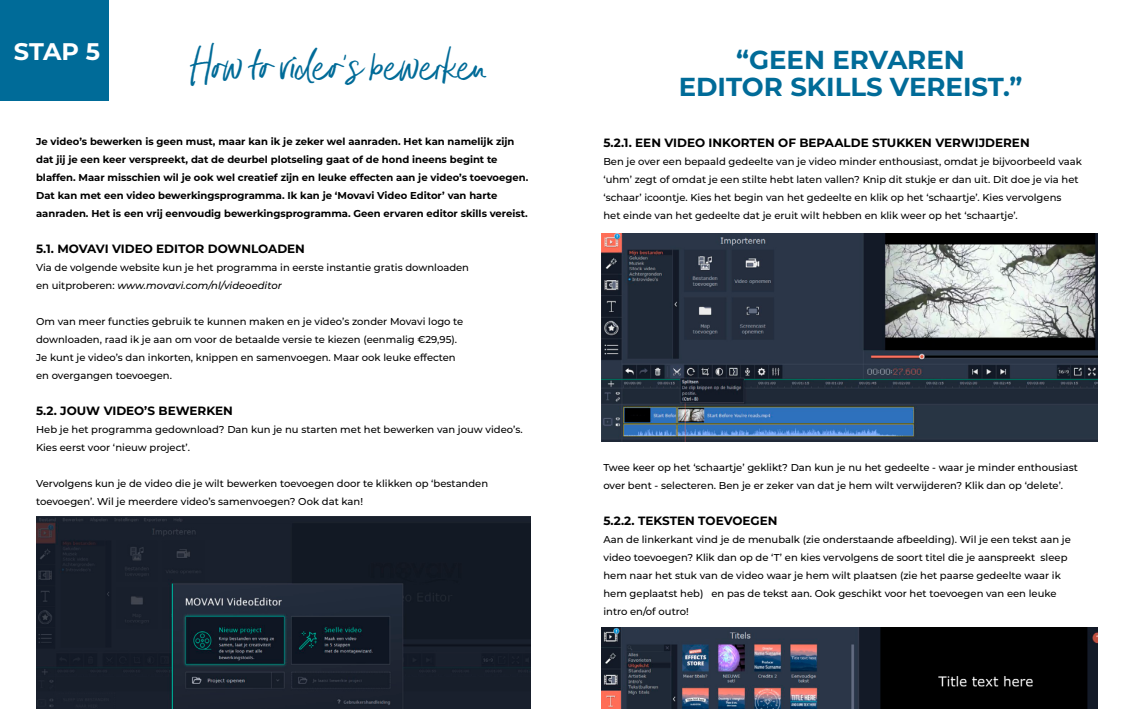
<style>
.page{position:relative;width:1134px;height:709px;background:#fff}
.page>*{position:absolute;margin:0;border:0;box-sizing:border-box;transform-origin:0 0}
.t1{font:49px "Indigo Blue";color:#006b98}
.t2{font:700 26px/27px "Montserrat";color:#006b98;text-align:center}
.t3{font:700 24px "Montserrat";color:#fff}
.t4{font:700 12px "Montserrat";color:#000}
.t5{font:500 10px/18px "Montserrat";color:#000}
.t6{font:700 10px/18px "Montserrat";color:#000}
.s1{font-style:italic}
</style>
<div class="page">
<div style="left:0;top:0;width:108px;height:101px;background:#006b98"></div>
<img style="left:602px;top:233px;width:496px;height:208px">
<img style="left:36px;top:516px;width:494px;height:193px">
<img style="left:602px;top:627px;width:496px;height:82px">
<h3 class="t3" style="left:14px;top:34px;width:88px">STAP 5</h3>
<h1 class="t1" style="left:190px;top:36px;width:296px">How to video’s bewerken</h1>
<h2 class="t2" style="left:679px;top:45px;width:345px">“GEEN ERVAREN<br>EDITOR SKILLS VEREIST.”</h2>
<p class="t6" style="left:36px;top:132px;width:494px">Je video’s bewerken is geen must, maar kan ik je zeker wel aanraden. Het kan namelijk zijn dat jij je een keer verspreekt, dat de deurbel plotseling gaat of de hond ineens begint te blaffen. Maar misschien wil je ook wel creatief zijn en leuke effecten aan je video’s toevoegen.<br>Dat kan met een video bewerkingsprogramma. Ik kan je ‘Movavi Video Editor’ van harte aanraden. Het is een vrij eenvoudig bewerkingsprogramma. Geen ervaren editor skills vereist.</p>
<p class="t4" style="left:36px;top:240px;width:270px">5.1. MOVAVI VIDEO EDITOR DOWNLOADEN</p>
<p class="t5" style="left:36px;top:258px;width:434px">Via de volgende website kun je het programma in eerste instantie gratis downloaden en uitproberen: <span class="s1">www.movavi.com/nl/videoeditor</span></p>
<p class="t5" style="left:36px;top:312px;width:429px">Om van meer functies gebruik te kunnen maken en je video’s zonder Movavi logo te downloaden, raad ik je aan om voor de betaalde versie te kiezen (eenmalig €29,95).<br>Je kunt je video’s dan inkorten, knippen en samenvoegen. Maar ook leuke effecten en overgangen toevoegen.</p>
<p class="t4" style="left:36px;top:402px;width:198px">5.2. JOUW VIDEO’S BEWERKEN</p>
<p class="t5" style="left:36px;top:420px;width:488px">Heb je het programma gedownload? Dan kun je nu starten met het bewerken van jouw video’s.<br>Kies eerst voor ‘nieuw project’.</p>
<p class="t5" style="left:36px;top:474px;width:454px">Vervolgens kun je de video die je wilt bewerken toevoegen door te klikken op ‘bestanden toevoegen’. Wil je meerdere video’s samenvoegen? Ook dat kan!</p>
<p class="t4" style="left:603px;top:134px;width:428px">5.2.1. EEN VIDEO INKORTEN OF BEPAALDE STUKKEN VERWIJDEREN</p>
<p class="t5" style="left:603px;top:152px;width:480px">Ben je over een bepaald gedeelte van je video minder enthousiast, omdat je bijvoorbeeld vaak ‘uhm’ zegt of omdat je een stilte hebt laten vallen? Knip dit stukje er dan uit. Dit doe je via het ‘schaar’ icoontje. Kies het begin van het gedeelte en klik op het ‘schaartje’. Kies vervolgens<br>het einde van het gedeelte dat je eruit wilt hebben en klik weer op het ‘schaartje’.</p>
<p class="t5" style="left:603px;top:458px;width:476px">Twee keer op het ‘schaartje’ geklikt? Dan kun je nu het gedeelte - waar je minder enthousiast over bent - selecteren. Ben je er zeker van dat je hem wilt verwijderen? Klik dan op ‘delete’.</p>
<p class="t4" style="left:603px;top:512px;width:176px">5.2.2. TEKSTEN TOEVOEGEN</p>
<p class="t5" style="left:603px;top:530px;width:469px">Aan de linkerkant vind je de menubalk (zie onderstaande afbeelding). Wil je een tekst aan je video toevoegen? Klik dan op de ‘T’ en kies vervolgens de soort titel die je aanspreekt sleep hem naar het stuk van de video waar je hem wilt plaatsen (zie het paarse gedeelte waar ik hem geplaatst heb) en pas de tekst aan. Ook geschikt voor het toevoegen van een leuke intro en/of outro!</p>
</div>
